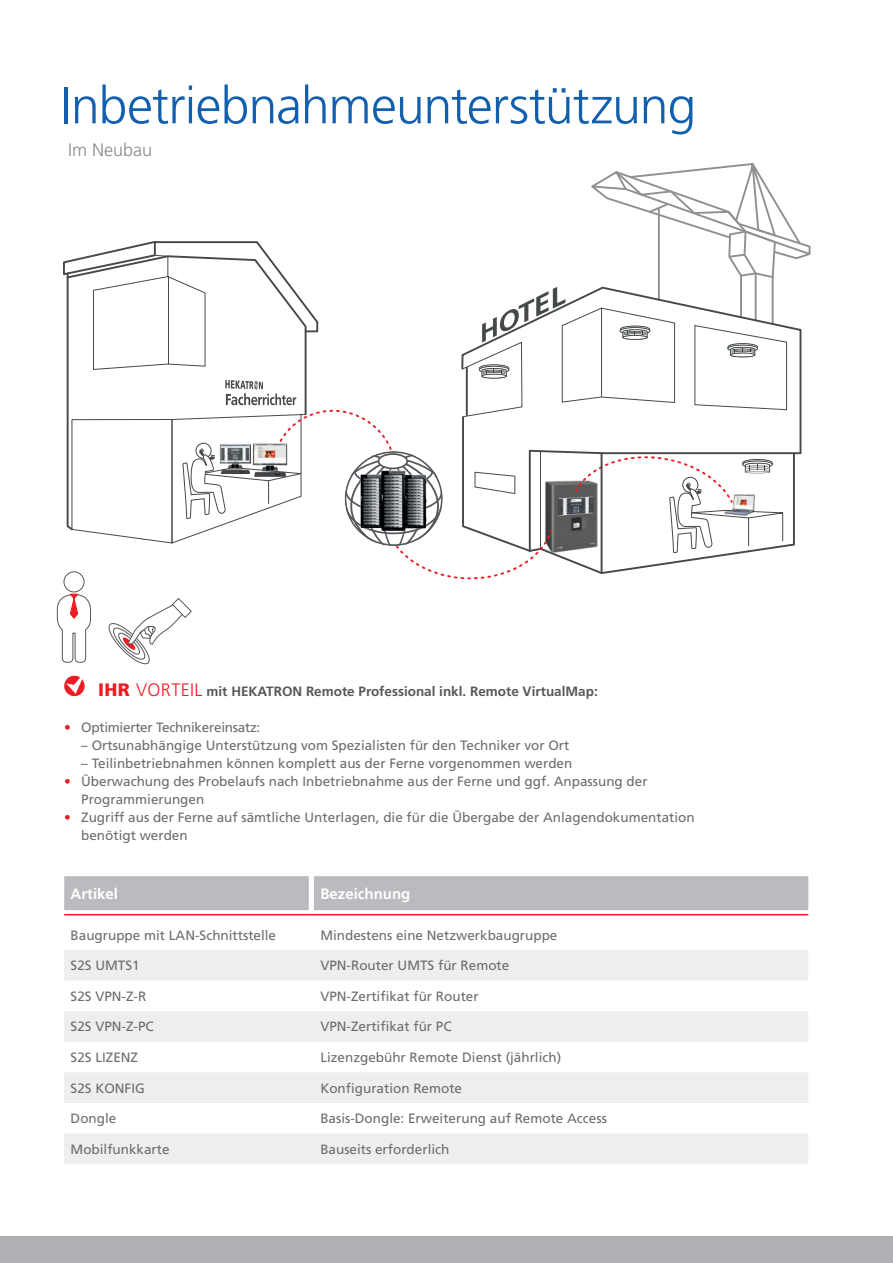
<style>
.page{position:relative;width:893px;height:1263px;background:#fff}
.page>*{position:absolute;margin:0;border:0;box-sizing:border-box;transform-origin:0 0}
.t1{font:300 51.75px "Frutiger LT Std";letter-spacing:-.02em;color:#115fad}
.t2{font:300 18px "Frutiger LT Std";color:#87898c}
.t3{font:700 15px "Frutiger LT Std";color:#fff}
.t4{font:13.5px/18px "Frutiger LT Std";color:#6c6d70}
.t5{font:700 13.5px "Frutiger LT Std";color:#57585a}
.t6{font:13.5px "Frutiger LT Std";letter-spacing:-.02em;color:#6c6d70}
.s1{font-weight:900;font-size:18px;color:#ee1d23}
.s2{font-weight:300;font-size:18px;color:#ee1d23}
.s3{color:#ee1d23}
</style>
<div class="page">
<svg style="left:64px;top:950px;width:744px;height:214px;fill:#eeeeef"></svg>
<svg style="left:64px;top:876px;width:744px;height:39px;background:#c3bfc3"></svg>
<hr style="left:314px;top:914px;width:494px;height:1px;background:#ee1d23">
<svg style="left:64px;top:676px;width:21px;height:20px"></svg>
<svg style="left:66px;top:675px;width:19px;height:19px"></svg>
<svg style="left:63px;top:163px;width:747px;height:416px"></svg>
<img style="left:716px;top:490px;width:45px;height:31px">
<div style="left:64px;top:571px;width:20px;height:21px;background:#fff;border:1px solid #57585a;border-radius:50%"></div>
<svg style="left:56px;top:593px;width:35px;height:70px"></svg>
<svg style="left:108px;top:598px;width:84px;height:67px"></svg>
<div style="left:0;top:1236px;width:893px;height:27px;background:#b0b1b5"></div>
<h1 class="t1" style="left:60px;top:76px;width:638px">Inbetriebnahmeunterstützung</h1>
<h2 class="t2" style="left:68px;top:140px;width:86px">Im Neubau</h2>
<p class="t5" style="left:98px;top:683px;width:501px"><span class="s1">IHR</span> <span class="s2">VORTEIL</span> mit HEKATRON Remote Professional inkl. Remote VirtualMap:</p>
<p class="t6" style="left:64px;top:719px;width:198px"><span class="s3">•</span> Optimierter Technikereinsatz:</p>
<p class="t4" style="left:81px;top:736px;width:490px">– Ortsunabhängige Unterstützung vom Spezialisten für den Techniker vor Ort</p>
<p class="t4" style="left:81px;top:754px;width:493px">– Teilinbetriebnahmen können komplett aus der Ferne vorgenommen werden</p>
<p class="t4" style="left:81px;top:772px;width:568px;text-indent:-17px"><span class="s3">•</span> Überwachung des Probelaufs nach Inbetriebnahme aus der Ferne und ggf. Anpassung der<br>Programmierungen</p>
<p class="t4" style="left:81px;top:808px;width:615px;text-indent:-17px"><span class="s3">•</span> Zugriff aus der Ferne auf sämtliche Unterlagen, die für die Übergabe der Anlagendokumentation benötigt werden</p>
<p class="t3" style="left:71px;top:885px;width:49px">Artikel</p>
<p class="t3" style="left:320px;top:885px;width:92px">Bezeichnung</p>
<p class="t4" style="left:71px;top:926px;width:207px">Baugruppe mit LAN-Schnittstelle</p>
<p class="t4" style="left:320px;top:926px;width:239px">Mindestens eine Netzwerkbaugruppe</p>
<p class="t4" style="left:71px;top:956px;width:71px">S2S UMTS1</p>
<p class="t4" style="left:320px;top:956px;width:191px">VPN-Router UMTS für Remote</p>
<p class="t4" style="left:71px;top:987px;width:77px">S2S VPN-Z-R</p>
<p class="t4" style="left:320px;top:987px;width:160px">VPN-Zertifikat für Router</p>
<p class="t4" style="left:71px;top:1018px;width:85px">S2S VPN-Z-PC</p>
<p class="t4" style="left:320px;top:1018px;width:133px">VPN-Zertifikat für PC</p>
<p class="t4" style="left:71px;top:1048px;width:69px">S2S LIZENZ</p>
<p class="t4" style="left:320px;top:1048px;width:242px">Lizenzgebühr Remote Dienst (jährlich)</p>
<p class="t4" style="left:71px;top:1079px;width:76px">S2S KONFIG</p>
<p class="t4" style="left:320px;top:1079px;width:143px">Konfiguration Remote</p>
<p class="t4" style="left:71px;top:1110px;width:47px">Dongle</p>
<p class="t4" style="left:320px;top:1110px;width:288px">Basis-Dongle: Erweiterung auf Remote Access</p>
<p class="t4" style="left:71px;top:1140px;width:101px">Mobilfunkkarte</p>
<p class="t4" style="left:320px;top:1140px;width:131px">Bauseits erforderlich</p>
</div>
